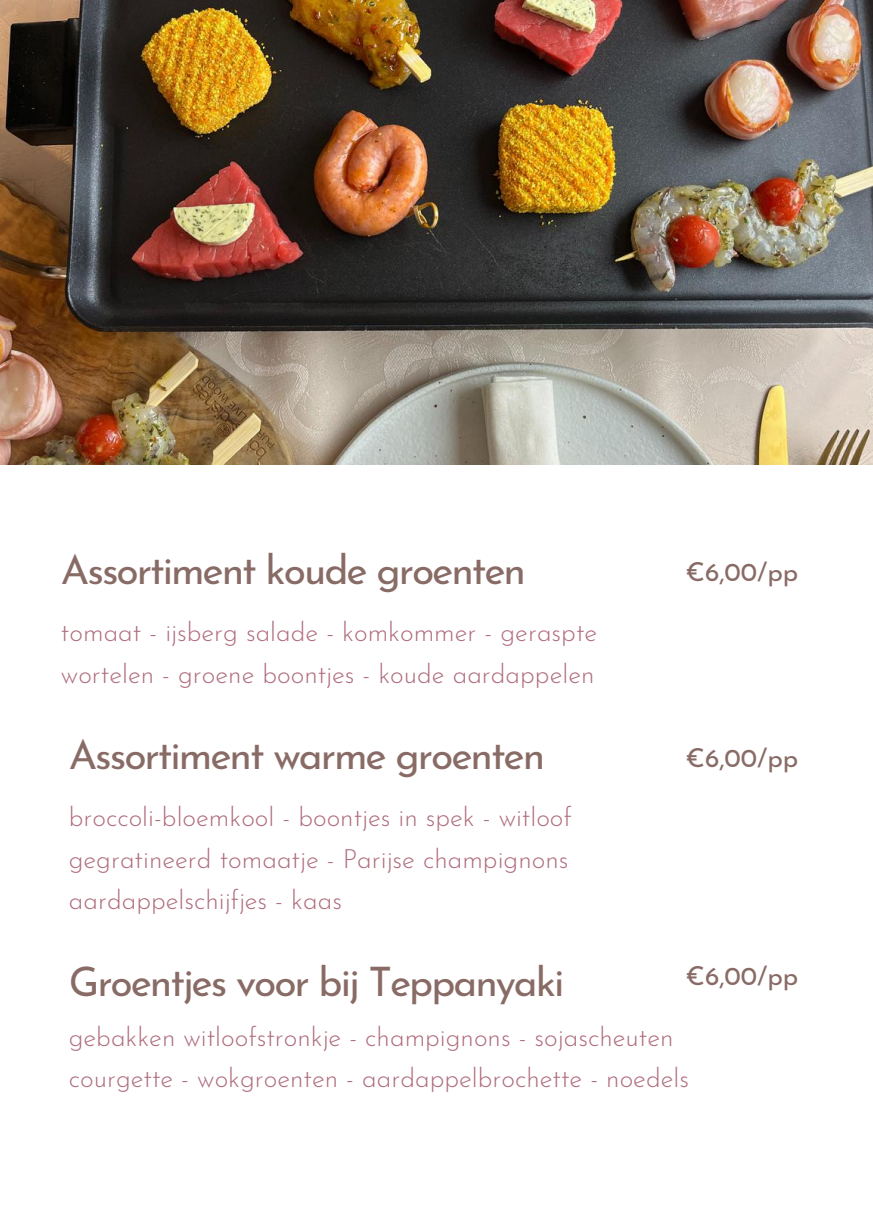
<style>
.page{position:relative;width:873px;height:1224px;background:#fff}
.page>*{position:absolute;margin:0;border:0;box-sizing:border-box;transform-origin:0 0}
.t1{font:40.8px "Josefin Sans";letter-spacing:-.05em;color:#896b66}
.t2{font:300 26.2px/41.4px "Josefin Sans";color:#af6c7d}
.t3{font:26.2px "Josefin Sans";color:#896b66}
</style>
<div class="page">
<img style="left:0;top:0;width:873px;height:464px">
<h1 class="t1" style="left:61px;top:553px;width:467px">Assortiment koude groenten</h1>
<p class="t3" style="left:685px;top:562px;width:114px">€6,00/pp</p>
<p class="t2" style="left:61px;top:614px;width:538px">tomaat - ijsberg salade - komkommer - geraspte wortelen - groene boontjes - koude aardappelen</p>
<h1 class="t1" style="left:69px;top:738px;width:478px">Assortiment warme groenten</h1>
<p class="t2" style="left:69px;top:799px;width:505px">broccoli-bloemkool - boontjes in spek - witloof gegratineerd tomaatje - Parijse champignons aardappelschijfjes - kaas</p>
<h1 class="t1" style="left:69px;top:965px;width:497px">Groentjes voor bij Teppanyaki</h1>
<p class="t3" style="left:685px;top:747px;width:114px">€6,00/pp</p>
<p class="t3" style="left:685px;top:965px;width:114px">€6,00/pp</p>
<p class="t2" style="left:69px;top:1019px;width:622px">gebakken witloofstronkje - champignons - sojascheuten courgette - wokgroenten - aardappelbrochette - noedels</p>
</div>
